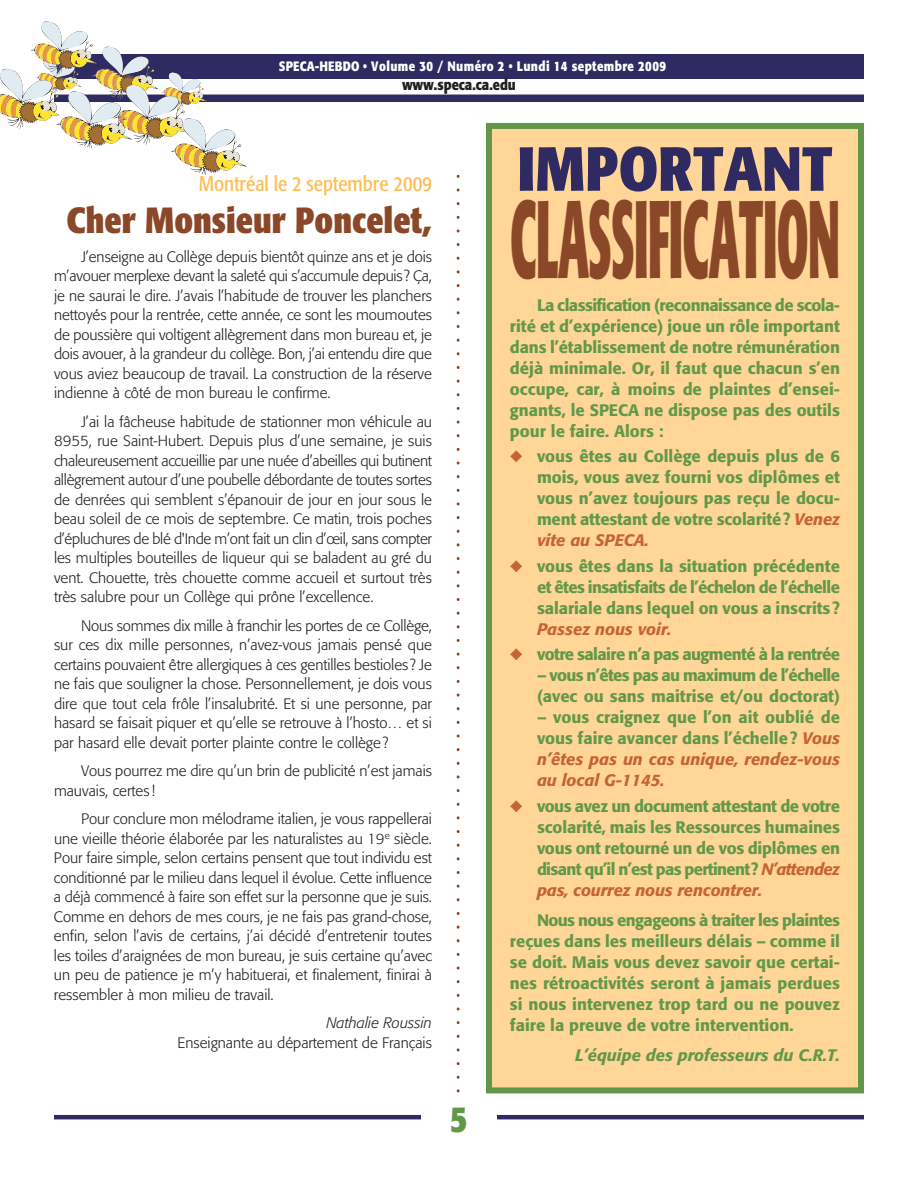
<style>
.page{position:relative;width:918px;height:1188px;background:#fff}
.page>*{position:absolute;margin:0;border:0;box-sizing:border-box;transform-origin:0 0}
.t1{font:700 condensed 108.9px "Formata";letter-spacing:-.015em;color:#8b4829;scale:.45 1}
.t2{font:700 condensed 61.5px "Formata";color:#2f2b62}
.t3{font:700 condensed 36px "Formata";color:#8b4829}
.t4{font:700 36px "Formata";color:#629849;scale:.85 1}
.t5{font:condensed 21px "Formata";color:#fdbe56}
.t6{font:500 16.5px/21px "Formata";color:#629849;text-align:justify}
.t7{font:500 16.5px "Formata";letter-spacing:-.035em;color:#629849}
.t8{font:italic 500 16.5px "Formata";color:#629849}
.t9{font:italic 500 16.5px "Formata";color:#c56436}
.t10{font:300 15px/19.5px "Formata";color:#231f20;text-align:justify}
.t11{font:700 15px "Formata";color:#231f20;scale:.85 1}
.t12{font:italic 300 15px "Formata";color:#231f20}
.t13{font:700 13.5px "Formata";letter-spacing:.035em;color:#fff;scale:.85 1}
.s1{font-size:37.5px}
.s2{color:#c56436}
.s3{font-style:italic;color:#c56436}
</style>
<div class="page">
<hr style="left:54px;top:1115px;width:810px;height:4px;background:#2f2b62">
<div style="left:54px;top:95px;width:810px;height:7px;background:#2f2b62"></div>
<div style="left:54px;top:54px;width:810px;height:24px;background:#2f2b62"></div>
<div style="left:421px;top:1093px;width:76px;height:53px;background:#fff"></div>
<svg style="left:457px;top:176px;width:3px;height:917px"></svg>
<svg style="left:0;top:21px;width:247px;height:154px"></svg>
<div style="left:489px;top:126px;width:372px;height:964px;background:#ffd698"></div>
<div style="left:486px;top:123px;width:378px;height:970px;border:6px solid #629749"></div>
<p class="t13" style="left:279px;top:61px;width:457px">SPECA-HEBDO • Volume 30 / Numéro 2 • Lundi 14 septembre 2009</p>
<p class="t11" style="left:402px;top:78px;width:136px">www.speca.ca.edu</p>
<h3 class="t5" style="left:199px;top:175px;width:235px">Montréal le 2 septembre 2009</h3>
<h3 class="t3" style="left:66px;top:206px;width:367px">Cher Monsieur Poncelet<span class="s1">,</span></h3>
<p class="t10" style="left:54px;top:248px;width:380px;text-indent:27px">J’enseigne au Collège depuis bientôt quinze ans et je dois m’avouer merplexe devant la saleté qui s’accumule depuis ? Ça, je ne saurai le dire. J’avais l’habitude de trouver les planchers nettoyés pour la rentrée, cette année, ce sont les moumoutes de poussière qui voltigent allègrement dans mon bureau et, je dois avouer, à la grandeur du collège. Bon, j’ai entendu dire que vous aviez beaucoup de travail. La construction de la réserve indienne à côté de mon bureau le confirme.</p>
<p class="t10" style="left:54px;top:413px;width:380px;text-indent:27px">J’ai la fâcheuse habitude de stationner mon véhicule au 8955, rue Saint-Hubert. Depuis plus d’une semaine, je suis chaleureusement accueillie par une nuée d’abeilles qui butinent allègrement autour d’une poubelle débordante de toutes sortes de denrées qui semblent s’épanouir de jour en jour sous le beau soleil de ce mois de septembre. Ce matin, trois poches d’épluchures de blé d'Inde m’ont fait un clin d’œil, sans compter les multiples bouteilles de liqueur qui se baladent au gré du vent. Chouette, très chouette comme accueil et surtout très très salubre pour un Collège qui prône l’excellence.</p>
<p class="t10" style="left:54px;top:617px;width:380px;text-indent:27px">Nous sommes dix mille à franchir les portes de ce Collège, sur ces dix mille personnes, n’avez-vous jamais pensé que certains pouvaient être allergiques à ces gentilles bestioles ? Je ne fais que souligner la chose. Personnellement, je dois vous dire que tout cela frôle l’insalubrité. Et si une personne, par hasard se faisait piquer et qu’elle se retrouve à l’hosto… et si par hasard elle devait porter plainte contre le collège ?</p>
<p class="t10" style="left:54px;top:762px;width:380px;text-indent:27px">Vous pourrez me dire qu’un brin de publicité n’est jamais mauvais, certes !</p>
<p class="t10" style="left:54px;top:810px;width:380px;text-indent:27px">Pour conclure mon mélodrame italien, je vous rappellerai une vieille théorie élaborée par les naturalistes au 19<sup>e</sup> siècle.<br>Pour faire simple, selon certains pensent que tout individu est conditionné par le milieu dans lequel il évolue. Cette influence a déjà commencé à faire son effet sur la personne que je suis.<br>Comme en dehors de mes cours, je ne fais pas grand-chose, enfin, selon l’avis de certains, j’ai décidé d’entretenir toutes les toiles d’araignées de mon bureau, je suis certaine qu’avec un peu de patience je m’y habituerai, et finalement, finirai à ressembler à mon milieu de travail.</p>
<p class="t12" style="left:326px;top:1016px;width:107px">Nathalie Roussin</p>
<p class="t10" style="left:178px;top:1034px;width:256px">Enseignante au département de Français</p>
<h3 class="t4" style="left:450px;top:1104px;width:22px">5</h3>
<h2 class="t2" style="left:517px;top:144px;width:317px">IMPORTANT</h2>
<h1 class="t1" style="left:510px;top:194px;width:735px">CLASSIFICATION</h1>
<p class="t6" style="left:510px;top:296px;width:332px;text-indent:27px">La classification (reconnaissance de scola&shy;rité et d’expérience) joue un rôle important dans l’établissement de notre rémunération déjà minimale. Or, il faut que chacun s’en occupe, car, à moins de plaintes d’ensei&shy;gnants, le SPECA ne dispose pas des outils pour le faire. Alors :</p>
<p class="t6" style="left:537px;top:447px;width:305px;text-indent:-27px"><span class="s2">◆</span> vous êtes au Collège depuis plus de 6 mois, vous avez fourni vos diplômes et vous n’avez toujours pas reçu le docu&shy;ment attestant de votre scolarité ? <span class="s3">Venez vite au SPECA.</span></p>
<p class="t6" style="left:537px;top:557px;width:305px;text-indent:-27px"><span class="s2">◆</span> vous êtes dans la situation précédente et êtes insatisfaits de l’échelon de l’échelle salariale dans lequel on vous a inscrits ?</p>
<p class="t9" style="left:537px;top:622px;width:136px">Passez nous voir.</p>
<p class="t7" style="left:510px;top:647px;width:332px"><span class="s2">◆</span> votre salaire n’a pas augmenté à la rentrée</p>
<p class="t6" style="left:537px;top:666px;width:305px">– vous n’êtes pas au maximum de l’échelle (avec ou sans maitrise et/ou doctorat)</p>
<p class="t6" style="left:537px;top:708px;width:305px">– vous craignez que l’on ait oublié de vous faire avancer dans l’échelle ? <span class="s3">Vous n’êtes pas un cas unique, rendez-vous au local G-1145.</span></p>
<p class="t6" style="left:537px;top:797px;width:305px;text-indent:-27px"><span class="s2">◆</span> vous avez un document attestant de votre scolarité, mais les Ressources humaines vous ont retourné un de vos diplômes en disant qu’il n’est pas pertinent ? <span class="s3">N’attendez pas, courrez nous rencontrer.</span></p>
<p class="t6" style="left:510px;top:911px;width:332px;text-indent:27px">Nous nous engageons à traiter les plaintes reçues dans les meilleurs délais – comme il se doit. Mais vous devez savoir que certai&shy;nes rétroactivités seront à jamais perdues si nous intervenez trop tard ou ne pouvez faire la preuve de votre intervention.</p>
<p class="t8" style="left:575px;top:1048px;width:266px">L’équipe des professeurs du C.R.T.</p>
</div>
